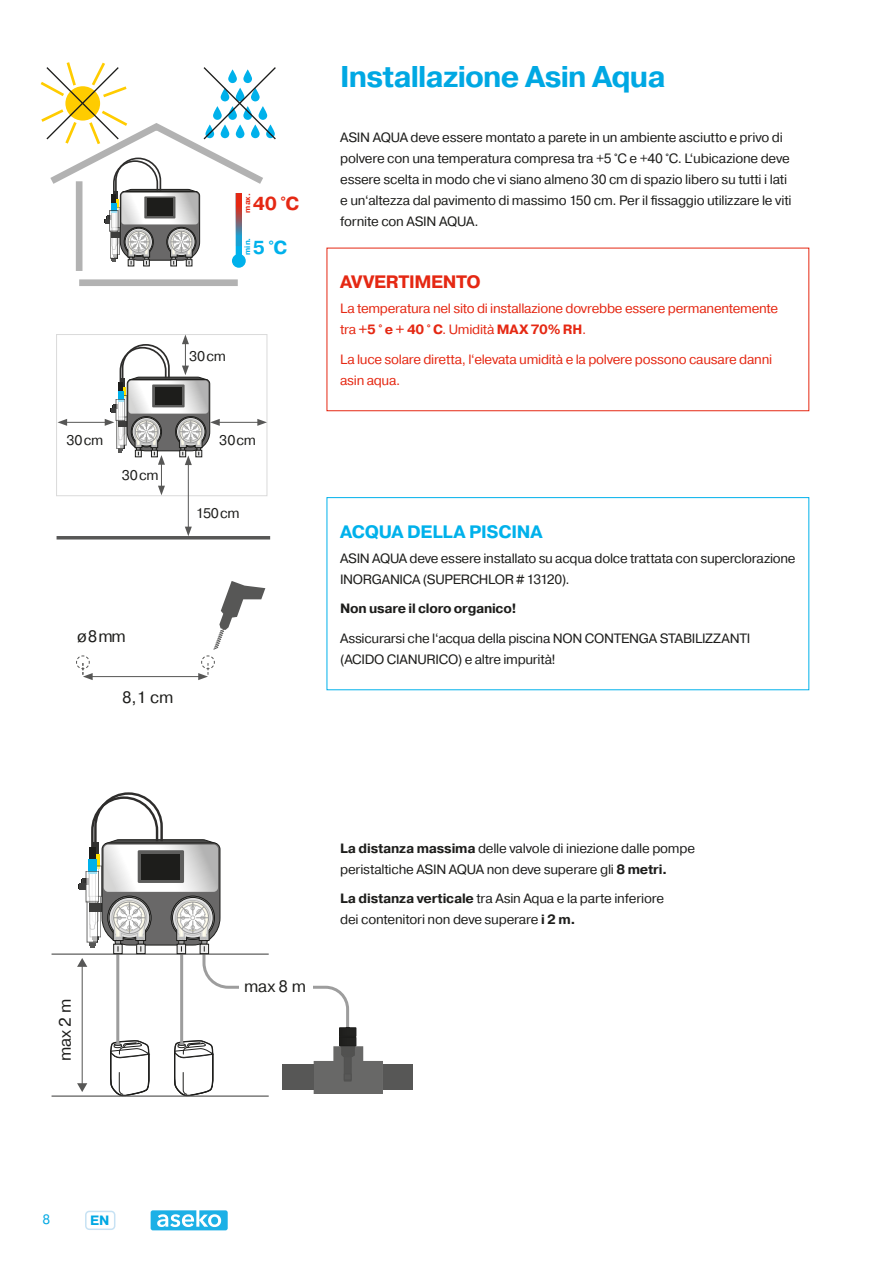
<style>
.page{position:relative;width:893px;height:1263px;background:#fff}
.page>*{position:absolute;margin:0;border:0;box-sizing:border-box;transform-origin:0 0}
.Nadpis_1{font:700 30px "Pragmatica";letter-spacing:-.03em;color:#00a8e3}
.t1{font:700 18.75px "Pragmatica";color:#e52813}
.t2{font:700 18.75px "Pragmatica";color:#00b1eb}
.Nadpis_2{font:700 18px "Pragmatica";letter-spacing:-.015em;color:#00b1eb}
.Nadpis_2-2{font:700 18px "Pragmatica";letter-spacing:-.025em;color:#e52813}
.t3{font:16.5px "Pragmatica";letter-spacing:-.01em;color:#1d1d1b}
.t4{font:13.95px "Pragmatica";letter-spacing:-.005em;color:#1d1d1b}
.Text_Body{font:13.5px/21px "Pragmatica";letter-spacing:-.015em;color:#1d1d1b}
.t5{font:13.5px/21px "Pragmatica";letter-spacing:-.02em;color:#e52813}
.t6{font:700 13.5px "Pragmatica";letter-spacing:-.02em;color:#1d1d1b}
.t7{font:700 13.5px "Pragmatica";color:#00a8e3}
.t8{font:13.5px "Pragmatica";color:#00a8e3}
.t9{font:700 7.8px "Pragmatica";color:#e52813}
.t10{font:700 7.8px "Pragmatica";color:#00b1eb}
.s1{font-weight:700}
</style>
<div class="page">
<div style="left:85px;top:1211px;width:30px;height:19px;border:2px solid #c7e2f4;border-radius:4px"></div>
<svg style="left:151px;top:1210px;width:77px;height:20px"></svg>
<div style="left:56px;top:334px;width:211px;height:162px;border:1px solid #dadada"></div>
<div style="left:76px;top:181px;width:6px;height:90px;background:#b2b2b2"></div>
<div style="left:79px;top:279px;width:159px;height:7px;background:#b2b2b2"></div>
<svg style="left:232px;top:254px;width:14px;height:14px"></svg>
<hr style="left:217px;top:422px;width:43px;height:1px;background:#575756">
<svg style="left:257px;top:419px;width:10px;height:7px"></svg>
<hr style="left:65px;top:422px;width:42px;height:1px;background:#575756">
<svg style="left:57px;top:419px;width:10px;height:7px"></svg>
<hr style="left:57px;top:536px;width:213px;height:3px;background:#575756">
<hr style="left:188px;top:463px;width:1px;height:66px;background:#575756">
<svg style="left:185px;top:527px;width:7px;height:9px"></svg>
<hr style="left:90px;top:676px;width:111px;height:1px;background:#575756">
<svg style="left:76px;top:655px;width:17px;height:25px"></svg>
<svg style="left:198px;top:581px;width:67px;height:99px"></svg>
<div style="left:383px;top:1065px;width:29px;height:25px;background:#575756"></div>
<hr style="left:52px;top:1095px;width:217px;height:2px;background:#575756">
<hr style="left:52px;top:953px;width:217px;height:2px;background:#575756">
<svg style="left:40px;top:62px;width:236px;height:204px"></svg>
<svg style="left:105px;top:334px;width:115px;height:161px"></svg>
<svg style="left:77px;top:792px;width:306px;height:304px"></svg>
<div style="left:327px;top:248px;width:482px;height:163px;border:1px solid #e52813"></div>
<div style="left:327px;top:497px;width:482px;height:193px;border:1px solid #00b1eb"></div>
<p class="t9" style="left:242px;top:213px;width:21px;rotate:-90deg">max.</p>
<p class="t1" style="left:253px;top:191px;width:48px">40 °C</p>
<p class="t10" style="left:242px;top:255px;width:19px;rotate:-90deg">min.</p>
<p class="t2" style="left:253px;top:236px;width:36px">5 °C</p>
<p class="t4" style="left:189px;top:348px;width:38px">30cm</p>
<p class="t4" style="left:66px;top:432px;width:38px">30cm</p>
<p class="t4" style="left:219px;top:432px;width:38px">30cm</p>
<p class="t4" style="left:122px;top:467px;width:38px">30cm</p>
<p class="t4" style="left:196px;top:504px;width:45px">150cm</p>
<p class="t3" style="left:77px;top:626px;width:50px">ø 8 mm</p>
<p class="t3" style="left:122px;top:687px;width:53px">8,1 cm</p>
<p class="Nadpis_1" style="left:340px;top:58px;width:327px">Installazione Asin Aqua</p>
<p class="Text_Body" style="left:340px;top:127px;width:453px">ASIN AQUA deve essere montato a parete in un ambiente asciutto e privo di polvere con una temperatura compresa tra +5 °C e +40 °C. L‘ubicazione deve essere scelta in modo che vi siano almeno 30 cm di spazio libero su tutti i lati e un‘altezza dal pavimento di massimo 150 cm. Per il fissaggio utilizzare le viti fornite con ASIN AQUA.</p>
<p class="Nadpis_2-2" style="left:340px;top:270px;width:142px">AVVERTIMENTO</p>
<p class="t5" style="left:340px;top:298px;width:440px">La temperatura nel sito di installazione dovrebbe essere permanentemente tra <span class="s1">+5 ° e + 40 ° C</span>. Umidità <span class="s1">MAX 70% RH</span>.</p>
<p class="t5" style="left:340px;top:349px;width:434px">La luce solare diretta, l‘elevata umidità e la polvere possono causare danni asin aqua.</p>
<p class="Nadpis_2" style="left:340px;top:520px;width:204px">ACQUA DELLA PISCINA</p>
<p class="Text_Body" style="left:340px;top:548px;width:457px">ASIN AQUA deve essere installato su acqua dolce trattata con superclorazione<br>INORGANICA (SUPERCHLOR # 13120).</p>
<p class="t6" style="left:340px;top:600px;width:178px">Non usare il cloro organico!</p>
<p class="Text_Body" style="left:340px;top:628px;width:412px">Assicurarsi che l‘acqua della piscina NON CONTENGA STABILIZZANTI (ACIDO CIANURICO) e altre impurità!</p>
<p class="t3" style="left:55px;top:1061px;width:64px;rotate:-90deg">max 2 m</p>
<p class="t3" style="left:244px;top:976px;width:64px">max 8 m</p>
<p class="Text_Body" style="left:340px;top:838px;width:356px"><span class="s1">La distanza massima</span> delle valvole di iniezione dalle pompe peristaltiche ASIN AQUA non deve superare gli <span class="s1">8 metri.</span></p>
<p class="Text_Body" style="left:340px;top:888px;width:325px"><span class="s1">La distanza verticale</span> tra Asin Aqua e la parte inferiore dei contenitori non deve superare <span class="s1">i 2 m.</span></p>
<p class="t8" style="left:43px;top:1211px;width:9px">8</p>
<p class="t7" style="left:90px;top:1212px;width:21px">EN</p>
</div>
